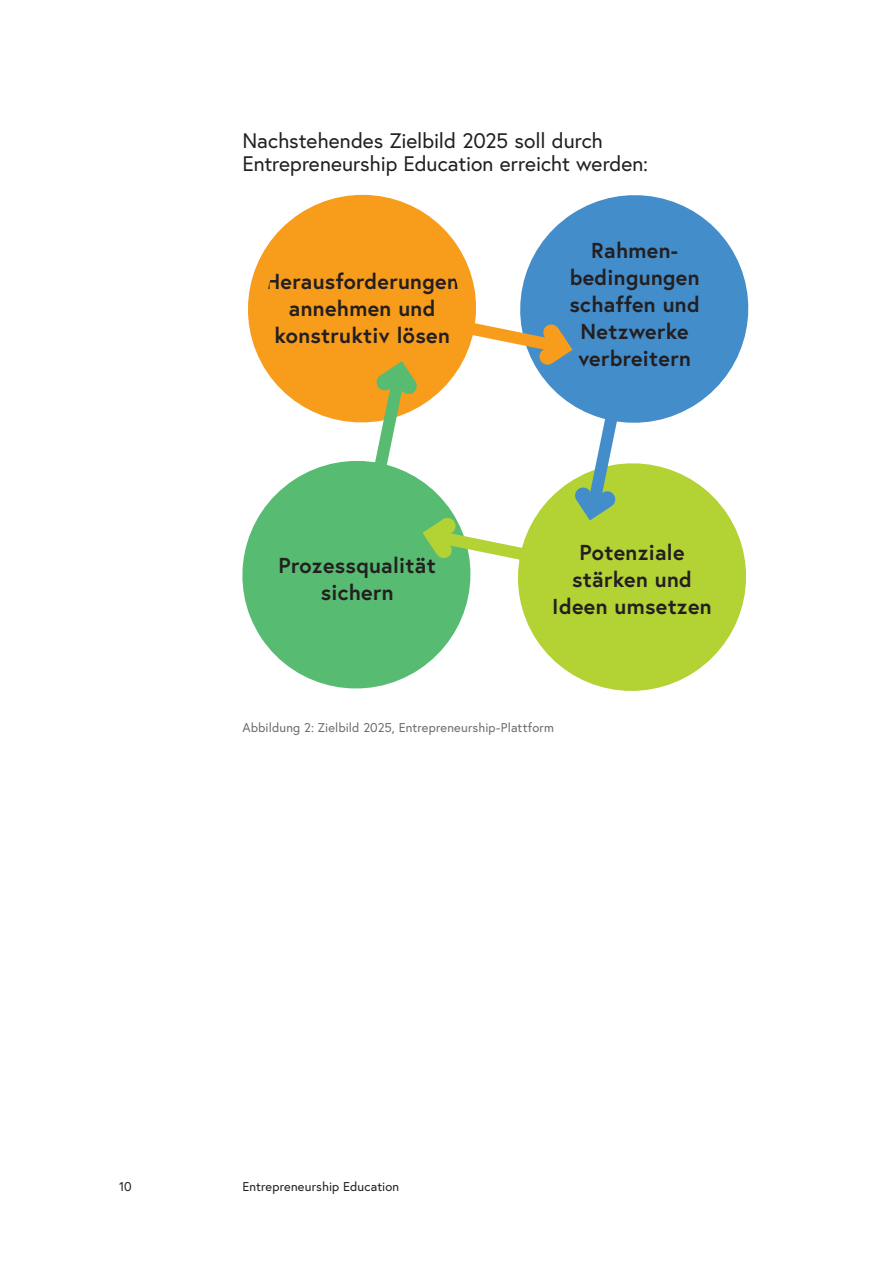
<style>
.page{position:relative;width:893px;height:1263px;background:#fff}
.page>*{position:absolute;margin:0;border:0;box-sizing:border-box;transform-origin:0 0}
.t1{font:700 21.6px/27px "Europa Austria";letter-spacing:.015em;color:#231f20;text-align:center}
.t2{font:21px/23.4px "Europa Austria";letter-spacing:-.005em;color:#231f20}
.t3{font:12.75px "Europa Austria";letter-spacing:.01em;color:#6c6d70}
.t4{font:12.75px "Europa Austria";letter-spacing:.01em;color:#231f20}
</style>
<div class="page">
<svg style="left:470px;top:514px;width:273px;height:175px"></svg>
<svg style="left:245px;top:418px;width:225px;height:268px"></svg>
<svg style="left:537px;top:197px;width:210px;height:317px"></svg>
<svg style="left:249px;top:194px;width:316px;height:224px"></svg>
<p class="t2" style="left:242px;top:128px;width:407px">Nachstehendes Zielbild 2025 soll durch<br>Entrepreneurship Education erreicht werden:</p>
<p class="t1" style="left:265px;top:267px;width:195px">Herausforderungen annehmen und konstruktiv lösen</p>
<p class="t1" style="left:279px;top:551px;width:159px">Prozessqualität sichern</p>
<p class="t1" style="left:569px;top:237px;width:132px">Rahmen&shy;bedingungen schaffen und<br>Netzwerke verbreitern</p>
<p class="t1" style="left:552px;top:538px;width:161px">Potenziale stärken und<br>Ideen umsetzen</p>
<p class="t3" style="left:242px;top:720px;width:313px">Abbildung 2: Zielbild 2025, Entrepreneurship-Plattform</p>
<p class="t4" style="left:119px;top:1178px;width:14px">10</p>
<p class="t4" style="left:242px;top:1178px;width:158px">Entrepreneurship Education</p>
</div>
